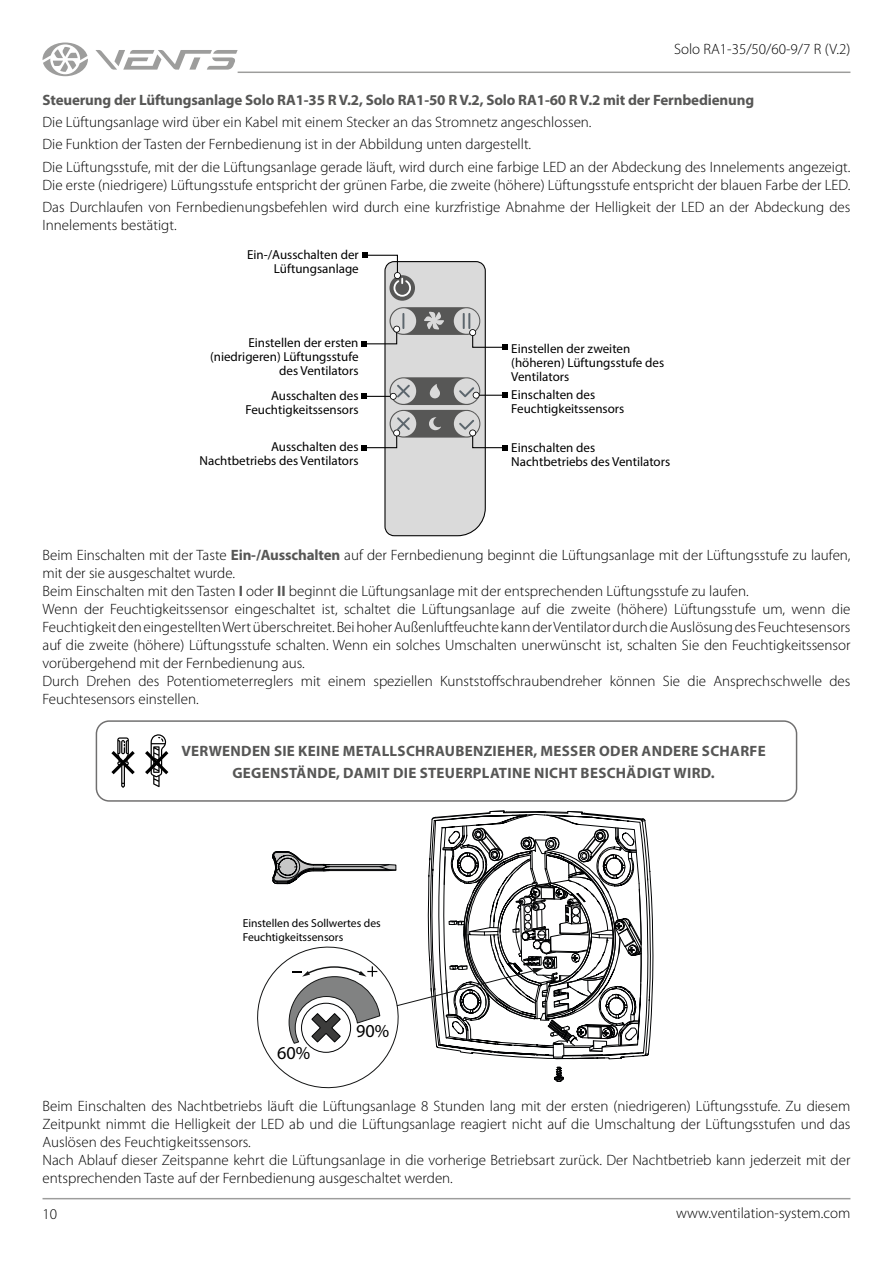
<style>
.page{position:relative;width:893px;height:1263px;background:#fff}
.page>*{position:absolute;margin:0;border:0;box-sizing:border-box;transform-origin:0 0}
.t1{font:18.3px "Myriad Pro";color:#000}
.t2{font:300 15px/18px "Myriad Pro";color:#000}
.t3{font:700 15px/22.2px "Myriad Pro";letter-spacing:.02em;color:#575756;text-align:center}
.t4{font:700 15px "Myriad Pro";letter-spacing:-.01em;color:#575756}
.t5{font:13.05px/13.8px "Myriad Pro";color:#000;text-align:right}
.t6{font:11.55px/14px "Myriad Pro";color:#000}
.s1{font-weight:700;color:#575756}
</style>
<div class="page">
<hr style="left:43px;top:1198px;width:807px;height:1px;background:#9d9d9c">
<hr style="left:238px;top:72px;width:612px;height:1px;background:#9d9d9c">
<svg style="left:95px;top:50px;width:143px;height:20px"></svg>
<svg style="left:43px;top:43px;width:45px;height:33px"></svg>
<svg style="left:362px;top:253px;width:146px;height:284px"></svg>
<svg style="left:257px;top:810px;width:396px;height:279px"></svg>
<div style="left:96px;top:720px;width:701px;height:82px;border:1px solid #706f6f;border-radius:13px"></div>
<svg style="left:111px;top:737px;width:24px;height:51px"></svg>
<svg style="left:145px;top:734px;width:23px;height:53px"></svg>
<p class="t2" style="left:674px;top:40px;width:178px">Solo RA1-35/50/60-9/7 R (V.2)</p>
<p class="t4" style="left:43px;top:90px;width:713px">Steuerung der Lüftungsanlage Solo RA1-35 R V.2, Solo RA1-50 R V.2, Solo RA1-60 R V.2 mit der Fernbedienung</p>
<p class="t2" style="left:43px;top:111px;width:809px;line-height:22.2px">Die Lüftungsanlage wird über ein Kabel mit einem Stecker an das Stromnetz angeschlossen.<br>Die Funktion der Tasten der Fernbedienung ist in der Abbildung unten dargestellt.<br>Die Lüftungsstufe, mit der die Lüftungsanlage gerade läuft, wird durch eine farbige LED an der Abdeckung des Innelements angezeigt.</p>
<p class="t2" style="left:43px;top:174px;width:809px;line-height:22.2px">Die erste (niedrigere) Lüftungsstufe entspricht der grünen Farbe, die zweite (höhere) Lüftungsstufe entspricht der blauen Farbe der LED.<br>Das Durchlaufen von Fernbedienungsbefehlen wird durch eine kurzfristige Abnahme der Helligkeit der LED an der Abdeckung des</p>
<p class="t2" style="left:43px;top:216px;width:136px">Innelements bestätigt.</p>
<p class="t5" style="left:247px;top:248px;width:113px">Ein-/Ausschalten der<br>Lüftungsanlage</p>
<p class="t5" style="left:210px;top:336px;width:150px">Einstellen der ersten (niedrigeren) Lüftungsstufe des Ventilators</p>
<p class="t5" style="left:511px;top:342px;width:154px;text-align:left">Einstellen der zweiten (höheren) Lüftungsstufe des<br>Ventilators</p>
<p class="t5" style="left:245px;top:389px;width:115px">Ausschalten des<br>Feuchtigkeitssensors</p>
<p class="t5" style="left:511px;top:388px;width:115px;text-align:left">Einschalten des<br>Feuchtigkeitssensors</p>
<p class="t5" style="left:200px;top:440px;width:160px">Ausschalten des<br>Nachtbetriebs des Ventilators</p>
<p class="t5" style="left:511px;top:441px;width:160px;text-align:left">Einschalten des<br>Nachtbetriebs des Ventilators</p>
<p class="t2" style="left:43px;top:546px;width:810px">Beim Einschalten mit der Taste <span class="s1">Ein-/Ausschalten</span> auf der Fernbedienung beginnt die Lüftungsanlage mit der Lüftungsstufe zu laufen, mit der sie ausgeschaltet wurde.<br>Beim Einschalten mit den Tasten <span class="s1">I</span> oder <span class="s1">II</span> beginnt die Lüftungsanlage mit der entsprechenden Lüftungsstufe zu laufen.<br>Wenn der Feuchtigkeitssensor eingeschaltet ist, schaltet die Lüftungsanlage auf die zweite (höhere) Lüftungsstufe um, wenn die Feuchtigkeit den eingestellten Wert überschreitet. Bei hoher Außenluftfeuchte kann der Ventilator durch die Auslösung des Feuchtesensors auf die zweite (höhere) Lüftungsstufe schalten. Wenn ein solches Umschalten unerwünscht ist, schalten Sie den Feuchtigkeitssensor vorübergehend mit der Fernbedienung aus.<br>Durch Drehen des Potentiometerreglers mit einem speziellen Kunststoffschraubendreher können Sie die Ansprechschwelle des Feuchtesensors einstellen.</p>
<p class="t3" style="left:181px;top:739px;width:586px">VERWENDEN SIE KEINE METALLSCHRAUBENZIEHER, MESSER ODER ANDERE SCHARFE<br>GEGENSTÄNDE, DAMIT DIE STEUERPLATINE NICHT BESCHÄDIGT WIRD.</p>
<p class="t6" style="left:243px;top:916px;width:139px">Einstellen des Sollwertes des<br>Feuchtigkeitssensors</p>
<p class="t1" style="left:277px;top:1042px;width:35px">60%</p>
<p class="t1" style="left:356px;top:1020px;width:35px">90%</p>
<p class="t2" style="left:43px;top:1097px;width:809px">Beim Einschalten des Nachtbetriebs läuft die Lüftungsanlage 8 Stunden lang mit der ersten (niedrigeren) Lüftungsstufe. Zu diesem Zeitpunkt nimmt die Helligkeit der LED ab und die Lüftungsanlage reagiert nicht auf die Umschaltung der Lüftungsstufen und das Auslösen des Feuchtigkeitssensors.<br>Nach Ablauf dieser Zeitspanne kehrt die Lüftungsanlage in die vorherige Betriebsart zurück. Der Nachtbetrieb kann jederzeit mit der entsprechenden Taste auf der Fernbedienung ausgeschaltet werden.</p>
<p class="t2" style="left:43px;top:1205px;width:16px">10</p>
<p class="t2" style="left:676px;top:1204px;width:176px">www.ventilation-system.com</p>
</div>
